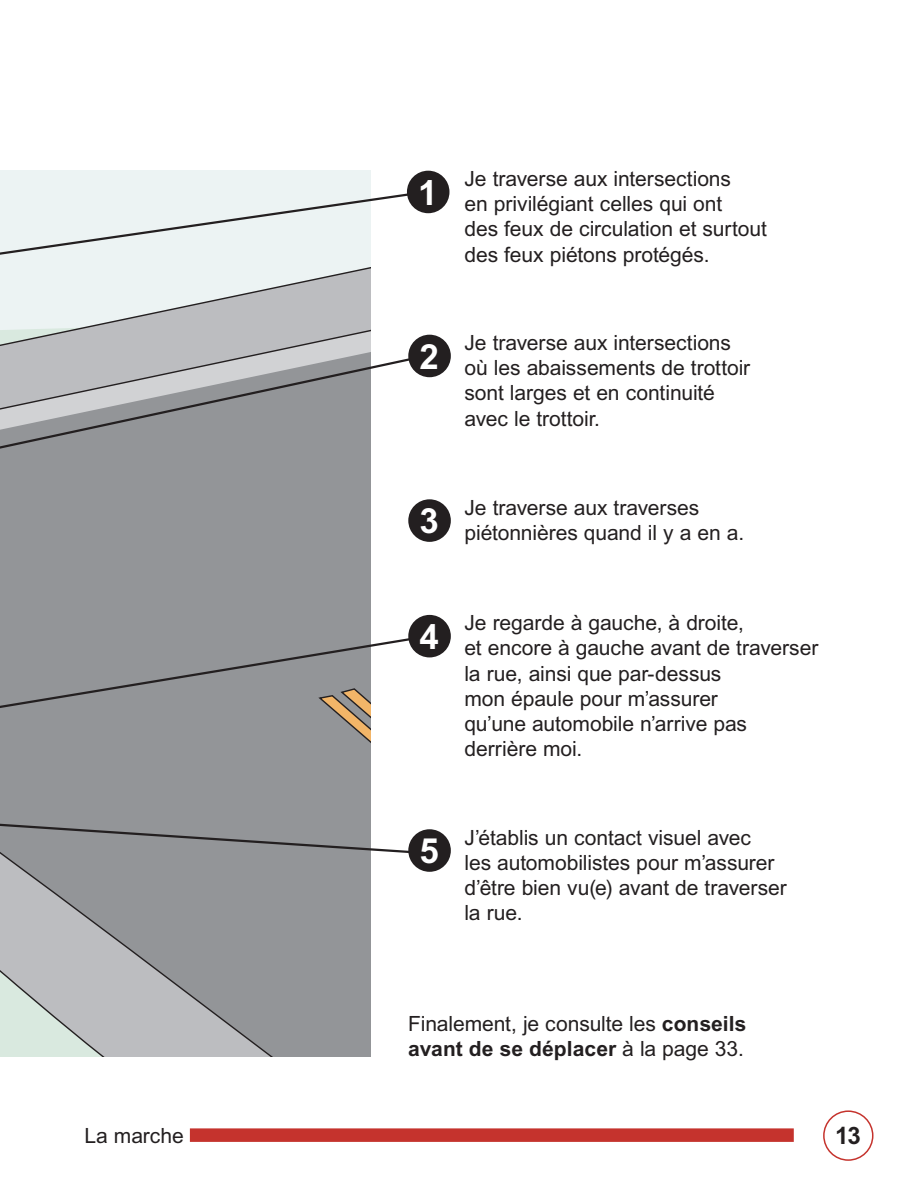
<style>
.page{position:relative;width:918px;height:1188px;background:#fff}
.page>*{position:absolute;margin:0;border:0;box-sizing:border-box;transform-origin:0 0}
.t1{font:700 34.8px "Arial MT Std";color:#fff}
.t2{font:700 24px "Arial MT Std";color:#231f20}
.t3{font:21px/25.2px "Arial MT Std";letter-spacing:-.005em;color:#231f20}
.s1{font-weight:700}
</style>
<div class="page">
<div style="left:823px;top:1110px;width:51px;height:51px;border:2px solid #c5332d;border-radius:50%"></div>
<div style="left:190px;top:1128px;width:604px;height:14px;background:#c5332d"></div>
<div style="left:0;top:171px;width:370px;height:18px;background:#ecf3f3"></div>
<div style="left:0;top:623px;width:370px;height:11px;background:#939598"></div>
<svg style="left:0;top:324px;width:370px;height:299px;background:#a1a3a5"></svg>
<svg style="left:0;top:189px;width:431px;height:135px;background:#e3e8e9"></svg>
<svg style="left:0;top:352px;width:432px;height:215px;background:#a6a8aa"></svg>
<svg style="left:0;top:634px;width:431px;height:422px;background:#a6a8aa"></svg>
<div style="left:408px;top:829px;width:43px;height:43px;background:#231f20;border-radius:50%"></div>
<div style="left:407px;top:171px;width:42px;height:42px;background:#231f20;border-radius:50%"></div>
<div style="left:408px;top:335px;width:43px;height:42px;background:#231f20;border-radius:50%"></div>
<div style="left:408px;top:499px;width:43px;height:43px;background:#231f20;border-radius:50%"></div>
<div style="left:408px;top:615px;width:43px;height:42px;background:#231f20;border-radius:50%"></div>
<h1 class="t1" style="left:418px;top:172px;width:21px">1</h1>
<h1 class="t1" style="left:420px;top:336px;width:21px">2</h1>
<p class="t3" style="left:464px;top:166px;width:304px">Je traverse aux intersections<br>en privilégiant celles qui ont<br>des feux de circulation et surtout des feux piétons protégés.</p>
<p class="t3" style="left:464px;top:330px;width:287px">Je traverse aux intersections où les abaissements de trottoir sont larges et en continuité avec le trottoir.</p>
<h1 class="t1" style="left:420px;top:501px;width:21px">3</h1>
<p class="t3" style="left:464px;top:494px;width:281px">Je traverse aux traverses piétonnières quand il y a en a.</p>
<h1 class="t1" style="left:420px;top:616px;width:21px">4</h1>
<p class="t3" style="left:464px;top:610px;width:355px">Je regarde à gauche, à droite,<br>et encore à gauche avant de traverser la rue, ainsi que par-dessus<br>mon épaule pour m’assurer<br>qu’une automobile n’arrive pas derrière moi.</p>
<h1 class="t1" style="left:420px;top:831px;width:21px">5</h1>
<p class="t3" style="left:464px;top:824px;width:324px">J’établis un contact visuel avec<br>les automobilistes pour m’assurer d’être bien vu(e) avant de traverser la rue.</p>
<p class="t3" style="left:408px;top:1011px;width:339px">Finalement, je consulte les <span class="s1">conseils avant de se déplacer</span> à la page 33.</p>
<p class="t3" style="left:84px;top:1123px;width:101px">La marche</p>
<p class="t2" style="left:835px;top:1122px;width:27px">13</p>
</div>
